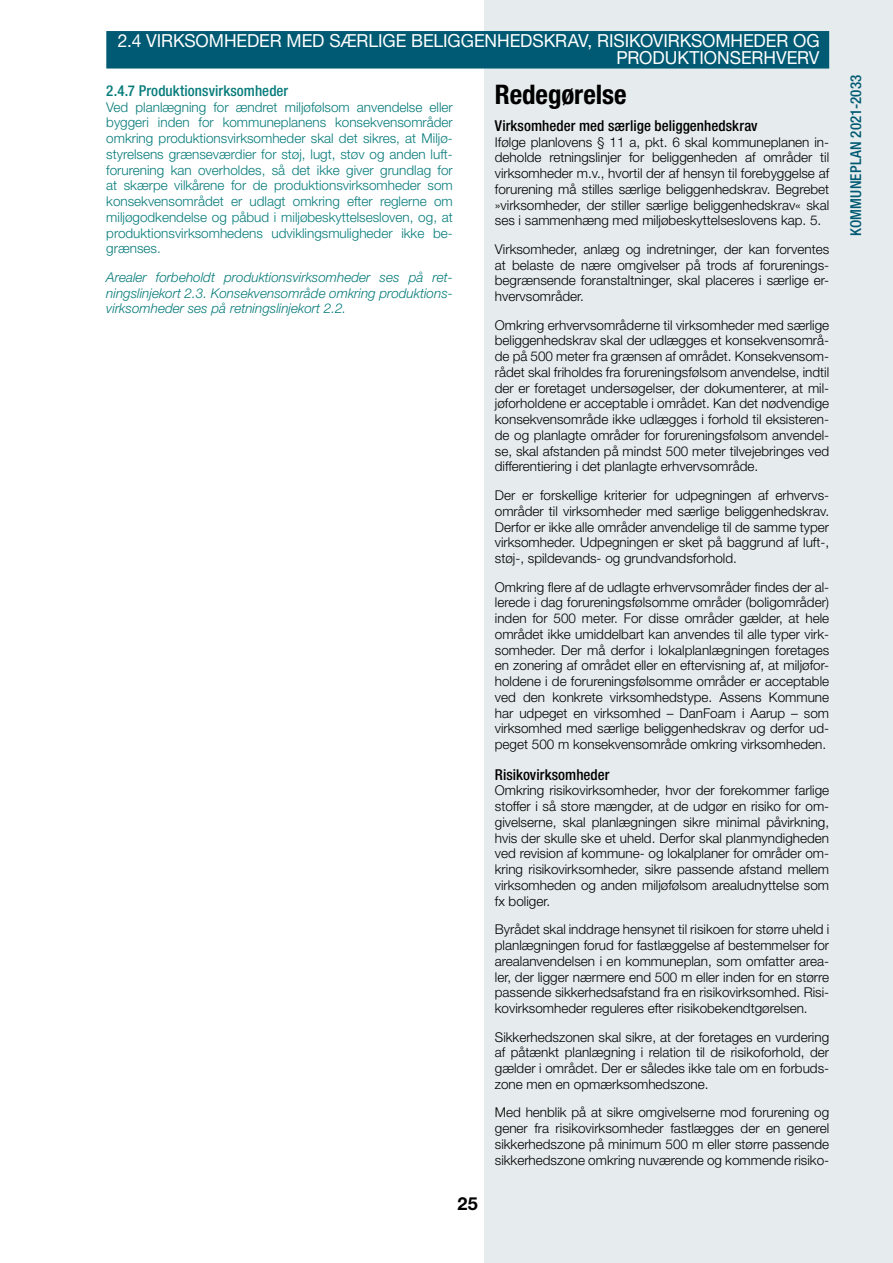
<style>
.page{position:relative;width:893px;height:1263px;background:#fff}
.page>*{position:absolute;margin:0;border:0;box-sizing:border-box;transform-origin:0 0}
.H3_Mellem_overskrift{font:700 condensed 27px "Helvetica Neue LT Std";color:#000}
.t1{font:18px/17.2px "Helvetica Neue LT Std";letter-spacing:-.005em;color:#fff;text-align:right}
.t2{font:700 18px "Helvetica Neue LT Std";color:#000}
.H3_Lille_overskrift{font:500 condensed 15px "Helvetica Neue LT Std";letter-spacing:.005em;color:#000}
.H3_Retningslinje_ove{font:500 condensed 15px "Helvetica Neue LT Std";letter-spacing:.005em;color:#087c7b}
.A-_sidetekst_venstre{font:500 condensed 15px "Helvetica Neue LT Std";letter-spacing:.015em;color:#005a73}
.P_-_brødtekst_den_ri{font:300 13.5px/15.8px "Helvetica Neue LT Std";color:#000;text-align:justify}
.P_-_retningslinje{font:300 13.5px/15.8px "Helvetica Neue LT Std";color:#087c7b;text-align:justify}
.P_-_retningslinje_fo{font:italic 300 13.5px/15.8px "Helvetica Neue LT Std";color:#087c7b;text-align:justify}
</style>
<div class="page">
<div style="left:484px;top:0;width:409px;height:1263px;background:#e6eced"></div>
<div style="left:106px;top:31px;width:723px;height:38px;background:#005a73"></div>
<h2 class="t1" style="left:118px;top:31px;width:703px">2.4 VIRKSOMHEDER MED SÆRLIGE BELIGGENHEDSKRAV, RISIKOVIRKSOMHEDER OG<br>PRODUKTIONSERHVERV</h2>
<h3 class="H3_Mellem_overskrift" style="left:495px;top:78px;width:133px">Redegørelse</h3>
<h3 class="H3_Lille_overskrift" style="left:495px;top:117px;width:264px">Virksomheder med særlige beliggenhedskrav</h3>
<p class="P_-_brødtekst_den_ri" style="left:495px;top:134px;width:336px">Ifølge planlovens § 11 a, pkt. 6 skal kommuneplanen in&shy;deholde retningslinjer for beliggenheden af områder til virksomheder m.v., hvortil der af hensyn til forebyggelse af forurening må stilles særlige beliggenhedskrav. Begrebet »virksomheder, der stiller særlige beliggenhedskrav« skal ses i sammenhæng med miljøbeskyttelseslovens kap. 5.</p>
<p class="P_-_brødtekst_den_ri" style="left:495px;top:241px;width:336px">Virksomheder, anlæg og indretninger, der kan forventes at belaste de nære omgivelser på trods af forurenings&shy;begrænsende foranstaltninger, skal placeres i særlige er&shy;hvervsområder.</p>
<p class="P_-_brødtekst_den_ri" style="left:495px;top:317px;width:336px">Omkring erhvervsområderne til virksomheder med særlige beliggenhedskrav skal der udlægges et konsekvensområ&shy;de på 500 meter fra grænsen af området. Konsekvensom&shy;rådet skal friholdes fra forureningsfølsom anvendelse, indtil der er foretaget undersøgelser, der dokumenterer, at mil&shy;jøforholdene er acceptable i området. Kan det nødvendige konsekvensområde ikke udlægges i forhold til eksisteren&shy;de og planlagte områder for forureningsfølsom anvendel&shy;se, skal afstanden på mindst 500 meter tilvejebringes ved differentiering i det planlagte erhvervsområde.</p>
<p class="P_-_brødtekst_den_ri" style="left:495px;top:487px;width:336px">Der er forskellige kriterier for udpegningen af erhvervs&shy;områder til virksomheder med særlige beliggenhedskrav.<br>Derfor er ikke alle områder anvendelige til de samme typer virksomheder. Udpegningen er sket på baggrund af luft-, støj-, spildevands- og grundvandsforhold.</p>
<p class="P_-_brødtekst_den_ri" style="left:495px;top:579px;width:336px">Omkring flere af de udlagte erhvervsområder findes der al&shy;lerede i dag forureningsfølsomme områder (boligområder) inden for 500 meter. For disse områder gælder, at hele området ikke umiddelbart kan anvendes til alle typer virk&shy;somheder. Der må derfor i lokalplanlægningen foretages en zonering af området eller en eftervisning af, at miljøfor&shy;holdene i de forureningsfølsomme områder er acceptable ved den konkrete virksomhedstype. Assens Kommune har udpeget en virksomhed – DanFoam i Aarup – som virksomhed med særlige beliggenhedskrav og derfor ud&shy;peget 500 m konsekvensområde omkring virksomheden.</p>
<h3 class="H3_Lille_overskrift" style="left:495px;top:765px;width:116px">Risikovirksomheder</h3>
<p class="P_-_brødtekst_den_ri" style="left:495px;top:782px;width:336px">Omkring risikovirksomheder, hvor der forekommer farlige stoffer i så store mængder, at de udgør en risiko for om&shy;givelserne, skal planlægningen sikre minimal påvirkning, hvis der skulle ske et uheld. Derfor skal planmyndigheden ved revision af kommune- og lokalplaner for områder om&shy;kring risikovirksomheder, sikre passende afstand mellem virksomheden og anden miljøfølsom arealudnyttelse som fx boliger.</p>
<p class="P_-_brødtekst_den_ri" style="left:495px;top:921px;width:336px">Byrådet skal inddrage hensynet til risikoen for større uheld i planlægningen forud for fastlæggelse af bestemmelser for arealanvendelsen i en kommuneplan, som omfatter area&shy;ler, der ligger nærmere end 500 m eller inden for en større passende sikkerhedsafstand fra en risikovirksomhed. Risi&shy;kovirksomheder reguleres efter risikobekendtgørelsen.</p>
<p class="P_-_brødtekst_den_ri" style="left:495px;top:1028px;width:336px">Sikkerhedszonen skal sikre, at der foretages en vurdering af påtænkt planlægning i relation til de risikoforhold, der gælder i området. Der er således ikke tale om en forbuds&shy;zone men en opmærksomhedszone.</p>
<p class="P_-_brødtekst_den_ri" style="left:495px;top:1104px;width:336px">Med henblik på at sikre omgivelserne mod forurening og gener fra risikovirksomheder fastlægges der en generel sikkerhedszone på minimum 500 m eller større passende sikkerhedszone omkring nuværende og kommende risiko-</p>
<p class="H3_Retningslinje_ove" style="left:106px;top:81px;width:184px">2.4.7 Produktionsvirksomheder</p>
<h3 class="P_-_retningslinje" style="left:106px;top:99px;width:348px">Ved planlægning for ændret miljøfølsom anvendelse eller byggeri inden for kommuneplanens konsekvensområder omkring produktionsvirksomheder skal det sikres, at Miljø&shy;styrelsens grænseværdier for støj, lugt, støv og anden luft&shy;forurening kan overholdes, så det ikke giver grundlag for at skærpe vilkårene for de produktionsvirksomheder som konsekvensområdet er udlagt omkring efter reglerne om miljøgodkendelse og påbud i miljøbeskyttelsesloven, og, at produktionsvirksomhedens udviklingsmuligheder ikke be&shy;grænses.</h3>
<p class="P_-_retningslinje_fo" style="left:106px;top:269px;width:348px">Arealer forbeholdt produktionsvirksomheder ses på ret&shy;ningslinjekort 2.3. Konsekvensområde omkring produktions&shy;virksomheder ses på retningslinjekort 2.2.</p>
<h2 class="t2" style="left:458px;top:1192px;width:22px">25</h2>
<p class="A-_sidetekst_venstre" style="left:847px;top:236px;width:163px;rotate:-90deg">KOMMUNEPLAN 2021-2033</p>
</div>
